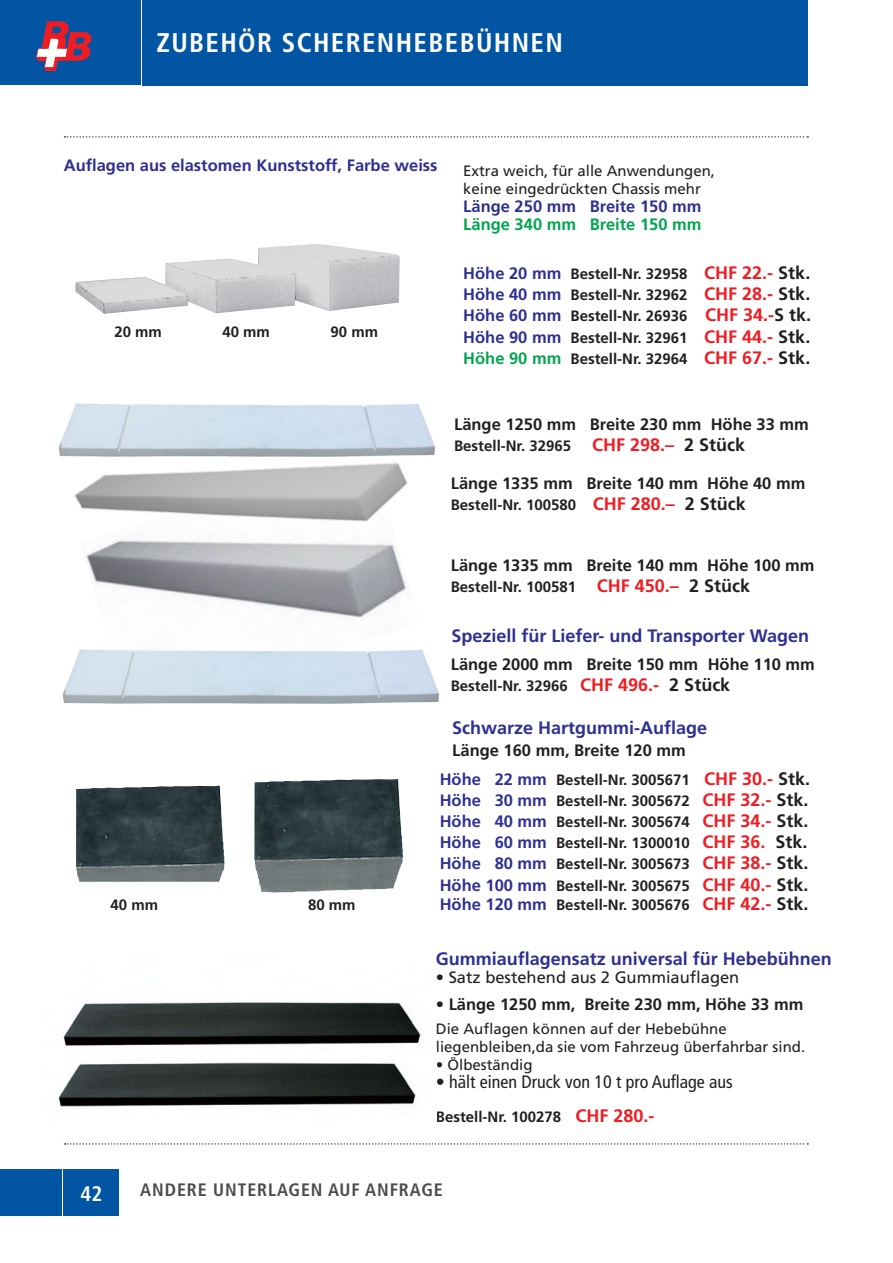
<style>
.page{position:relative;width:893px;height:1263px;background:#fff}
.page>*{position:absolute;margin:0;border:0;box-sizing:border-box;transform-origin:0 0}
.t1{font:700 condensed 27px "Frutiger";letter-spacing:.05em;color:#fff}
.t2{font:700 condensed 21px "Frutiger";color:#fff}
.t3{font:700 18px "Frutiger";color:#2e3092}
.t4{font:condensed 18px "Frutiger";color:#231f20}
.t5{font:700 condensed 18px "Frutiger";color:#4b4c4d}
.t6{font:700 16.5px "Frutiger";color:#231f20}
.t7{font:700 16.5px "Frutiger";color:#2e3092}
.t8{font:16.5px "Frutiger";color:#231f20}
.t9{font:700 16.5px "Frutiger";color:#00a54f}
.t10{font:700 15px/21.1px "Frutiger";color:#231f20;text-align:justify}
.t11{font:15px/18px "Frutiger";color:#231f20}
.s1{font-size:16.5px;color:#2e3092}
.s2{font-size:18px;color:#ee1d23}
.s3{font-size:18px}
.s4{font-size:16.5px;color:#00a54f}
.s5{font-weight:400;font-stretch:condensed}
</style>
<div class="page">
<div style="left:0;top:0;width:140px;height:85px;background:#0155a2"></div>
<div style="left:142px;top:0;width:666px;height:85px;background:#0155a2"></div>
<div style="left:0;top:1169px;width:62px;height:47px;background:#0155a2"></div>
<svg style="left:36px;top:21px;width:56px;height:50px"></svg>
<svg style="left:65px;top:136px;width:743px;height:2px"></svg>
<svg style="left:65px;top:1143px;width:743px;height:2px"></svg>
<div style="left:64px;top:1169px;width:55px;height:47px;background:#0155a2"></div>
<img style="left:63px;top:1002px;width:358px;height:44px">
<img style="left:75px;top:244px;width:325px;height:70px">
<img style="left:58px;top:403px;width:375px;height:216px">
<img style="left:62px;top:649px;width:377px;height:55px">
<img style="left:254px;top:779px;width:144px;height:114px">
<img style="left:76px;top:785px;width:149px;height:97px">
<img style="left:58px;top:1062px;width:358px;height:45px">
<h1 class="t1" style="left:156px;top:27px;width:408px">ZUBEHÖR SCHERENHEBEBÜHNEN</h1>
<p class="t7" style="left:64px;top:156px;width:375px">Auflagen aus elastomen Kunststoff, Farbe weiss</p>
<p class="t10" style="left:114px;top:321px;width:49px">20 mm</p>
<p class="t10" style="left:222px;top:321px;width:49px">40 mm</p>
<p class="t10" style="left:331px;top:321px;width:49px">90 mm</p>
<p class="t11" style="left:463px;top:162px;width:253px">Extra weich, für alle Anwendungen, keine eingedrückten Chassis mehr</p>
<p class="t7" style="left:463px;top:197px;width:240px">Länge 250 mm Breite 150 mm</p>
<p class="t9" style="left:463px;top:215px;width:240px">Länge 340 mm Breite 150 mm</p>
<p class="t10" style="left:463px;top:263px;width:349px"><span class="s1">Höhe 20 mm</span> Bestell-Nr. 32958 <span class="s2">CHF 22.-</span> <span class="s3">Stk.<br></span><span class="s1">Höhe 40 mm</span> Bestell-Nr. 32962 <span class="s2">CHF 28.-</span> <span class="s3">Stk.<br></span><span class="s1">Höhe 60 mm</span> Bestell-Nr. 26936 <span class="s2">CHF 34.-</span><span class="s3">S tk.<br></span><span class="s1">Höhe 90 mm</span> Bestell-Nr. 32961 <span class="s2">CHF 44.-</span> <span class="s3">Stk.<br></span><span class="s4">Höhe 90 mm</span> Bestell-Nr. 32964 <span class="s2">CHF 67.-</span> <span class="s3">Stk.</span></p>
<p class="t6" style="left:454px;top:414px;width:356px">Länge 1250 mm Breite 230 mm Höhe 33 mm</p>
<p class="t10" style="left:454px;top:435px;width:292px">Bestell-Nr. 32965 <span class="s2">CHF 298.–</span> <span class="s3">2 Stück</span></p>
<p class="t6" style="left:451px;top:474px;width:356px">Länge 1335 mm Breite 140 mm Höhe 40 mm</p>
<p class="t10" style="left:451px;top:494px;width:297px">Bestell-Nr. 100580 <span class="s2">CHF 280.–</span> <span class="s3">2 Stück</span></p>
<p class="t6" style="left:451px;top:555px;width:365px">Länge 1335 mm Breite 140 mm Höhe 100 mm</p>
<p class="t10" style="left:451px;top:576px;width:301px">Bestell-Nr. 100581 <span class="s2">CHF 450.–</span> <span class="s3">2 Stück</span></p>
<p class="t3" style="left:451px;top:626px;width:359px">Speziell für Liefer- und Transporter Wagen</p>
<p class="t6" style="left:451px;top:654px;width:366px">Länge 2000 mm Breite 150 mm Höhe 110 mm</p>
<p class="t10" style="left:451px;top:675px;width:281px">Bestell-Nr. 32966 <span class="s2">CHF 496.-</span> <span class="s3">2 Stück</span></p>
<p class="t3" style="left:452px;top:717px;width:257px">Schwarze Hartgummi-Auflage</p>
<p class="t6" style="left:452px;top:741px;width:235px">Länge 160 mm, Breite 120 mm</p>
<p class="t10" style="left:111px;top:894px;width:49px">40 mm</p>
<p class="t10" style="left:308px;top:894px;width:49px">80 mm</p>
<p class="t10" style="left:440px;top:770px;width:372px;text-align:left"><span class="s1">Höhe 22 mm</span> Bestell-Nr. 3005671 <span class="s2">CHF 30.-</span> <span class="s3">Stk.<br></span><span class="s1">Höhe 30 mm</span> Bestell-Nr. 3005672 <span class="s2">CHF 32.-</span> <span class="s3">Stk.<br></span><span class="s1">Höhe 40 mm</span> Bestell-Nr. 3005674 <span class="s2">CHF 34.-</span> <span class="s3">Stk.<br></span><span class="s1">Höhe 60 mm</span> Bestell-Nr. 1300010 <span class="s2">CHF 36.</span> <span class="s3">Stk.<br></span><span class="s1">Höhe 80 mm</span> Bestell-Nr. 3005673 <span class="s2">CHF 38.-</span> <span class="s3">Stk.<br></span><span class="s1">Höhe 100 mm</span> Bestell-Nr. 3005675 <span class="s2">CHF 40.-</span> <span class="s3">Stk.</span></p>
<p class="t10" style="left:440px;top:894px;width:370px"><span class="s1">Höhe 120 mm</span> Bestell-Nr. 3005676 <span class="s2">CHF 42.-</span> <span class="s3">Stk.</span></p>
<p class="t3" style="left:436px;top:948px;width:398px">Gummiauflagensatz universal für Hebebühnen</p>
<p class="t8" style="left:436px;top:967px;width:305px">• Satz bestehend aus 2 Gummiauflagen</p>
<p class="t6" style="left:436px;top:994px;width:369px"><span class="s5">•</span> Länge 1250 mm, Breite 230 mm, Höhe 33 mm</p>
<p class="t11" style="left:436px;top:1019px;width:371px">Die Auflagen können auf der Hebebühne liegenbleiben,da sie vom Fahrzeug überfahrbar sind.</p>
<p class="t11" style="left:436px;top:1055px;width:98px">• Ölbeständig</p>
<p class="t4" style="left:436px;top:1071px;width:298px">• hält einen Druck von 10 t pro Auflage aus</p>
<p class="t10" style="left:436px;top:1106px;width:220px">Bestell-Nr. 100278 <span class="s2">CHF 280.-</span></p>
<h2 class="t2" style="left:80px;top:1181px;width:23px">42</h2>
<p class="t5" style="left:140px;top:1179px;width:24px">ANDERE</p>
<p class="t5" style="left:213px;top:1179px;width:24px">UNTERLAGEN</p>
<p class="t5" style="left:328px;top:1179px;width:12px">AUF</p>
<p class="t5" style="left:365px;top:1179px;width:24px">ANFRAGE</p>
</div>
